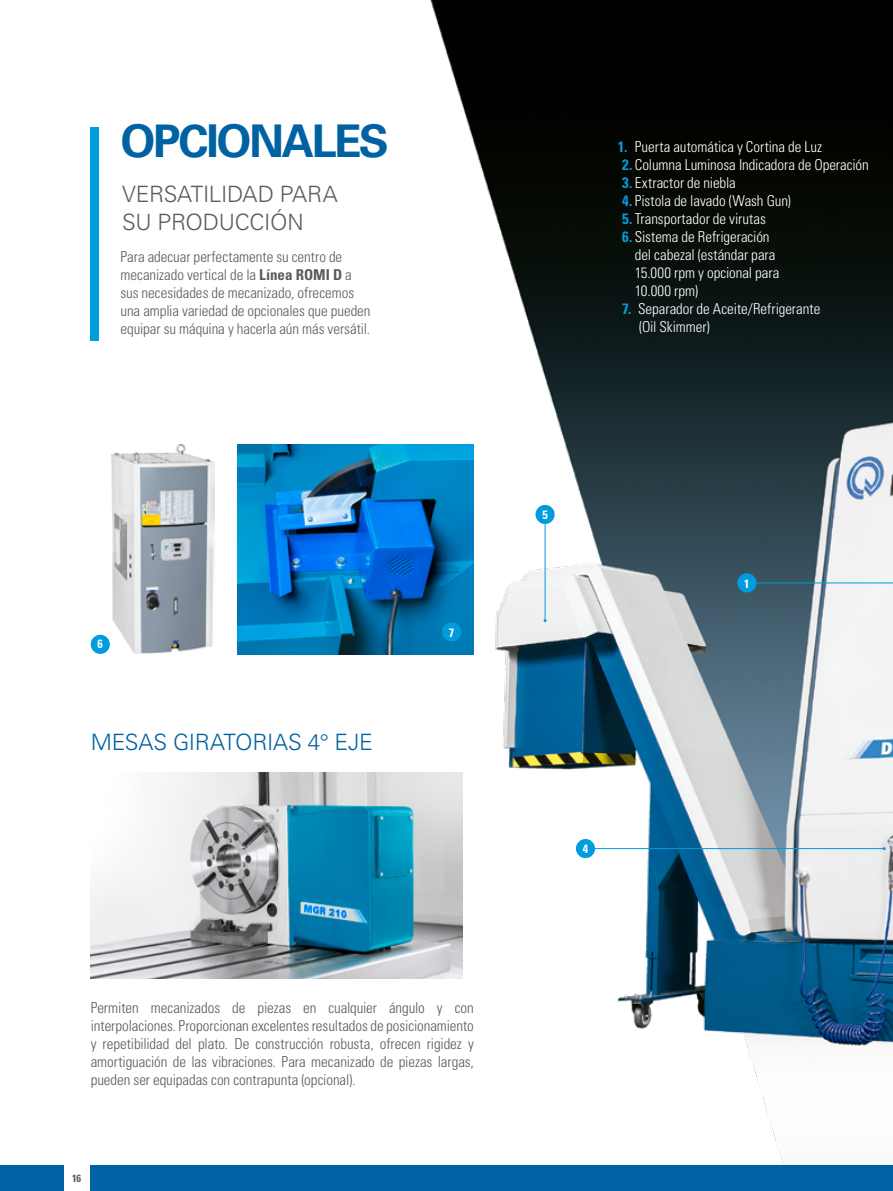
<style>
.page{position:relative;width:893px;height:1191px;background:#fff}
.page>*{position:absolute;margin:0;border:0;box-sizing:border-box;transform-origin:0 0}
.t1{font:700 45px "Univers";letter-spacing:-.05em;color:#0062a2}
.t2{font:300 22.5px/27px "Univers";letter-spacing:-.015em;color:#5b5b5f}
.t3{font:300 22.5px "Univers";letter-spacing:-.01em;color:#0062a2}
.t4{font:300 condensed 15px/18px "Univers";letter-spacing:-.005em;color:#5b5b5f}
.t5{font:300 condensed 15px/18px "Univers";letter-spacing:-.005em;color:#fff}
.t6{font:700 condensed 12px "Univers";color:#fff}
.t7{font:700 condensed 10.5px "Univers";color:#5b5b5f}
.s1{font-weight:700}
.s2{font-weight:700;color:#009cde}
</style>
<div class="page">
<img style="left:90px;top:0;width:803px;height:1164px">
<div style="left:91px;top:128px;width:8px;height:213px;background:#009cde"></div>
<img style="left:91px;top:772px;width:372px;height:206px">
<img style="left:237px;top:444px;width:237px;height:210px">
<img style="left:112px;top:444px;width:102px;height:210px">
<div style="left:91px;top:635px;width:19px;height:19px;background:#009cde;border-radius:50%"></div>
<div style="left:442px;top:622px;width:19px;height:19px;background:#009cde;border-radius:50%"></div>
<hr style="left:545px;top:514px;width:1px;height:106px;background:#009cde">
<div style="left:535px;top:505px;width:20px;height:19px;background:#009cde;border-radius:50%"></div>
<hr style="left:752px;top:582px;width:141px;height:1px;background:#009cde">
<div style="left:737px;top:573px;width:19px;height:19px;background:#009cde;border-radius:50%"></div>
<hr style="left:591px;top:848px;width:293px;height:1px;background:#009cde">
<div style="left:576px;top:839px;width:19px;height:19px;background:#009cde;border-radius:50%"></div>
<div style="left:0;top:1165px;width:64px;height:26px;background:#0062a2"></div>
<div style="left:89px;top:1165px;width:804px;height:26px;background:#0062a2"></div>
<h1 class="t1" style="left:120px;top:114px;width:270px">OPCIONALES</h1>
<h2 class="t2" style="left:122px;top:181px;width:217px">VERSATILIDAD PARA<br>SU PRODUCCIÓN</h2>
<p class="t4" style="left:120px;top:248px;width:252px">Para adecuar perfectamente su centro de mecanizado vertical de la <span class="s1">Línea ROMI D</span> a sus necesidades de mecanizado, ofrecemos una amplia variedad de opcionales que pueden equipar su máquina y hacerla aún más versátil.</p>
<p class="t5" style="left:618px;top:138px;width:206px"><span class="s2">1.</span> Puerta automática y Cortina de Luz</p>
<p class="t5" style="left:622px;top:156px;width:248px"><span class="s2">2.</span> Columna Luminosa Indicadora de Operación</p>
<p class="t5" style="left:622px;top:174px;width:115px"><span class="s2">3.</span> Extractor de niebla</p>
<p class="t5" style="left:622px;top:192px;width:170px"><span class="s2">4.</span> Pistola de lavado (Wash Gun)</p>
<p class="t5" style="left:622px;top:210px;width:145px"><span class="s2">5.</span> Transportador de virutas</p>
<p class="t5" style="left:635px;top:228px;width:146px;text-indent:-13px"><span class="s2">6.</span> Sistema de Refrigeración del cabezal (estándar para<br>15.000 rpm y opcional para<br>10.000 rpm)</p>
<p class="t5" style="left:639px;top:300px;width:183px;text-indent:-17px"><span class="s2">7.</span> Separador de Aceite/Refrigerante (Oil Skimmer)</p>
<p class="t6" style="left:98px;top:636px;width:7px">6</p>
<h2 class="t3" style="left:91px;top:728px;width:284px">MESAS GIRATORIAS 4° EJE</h2>
<p class="t6" style="left:449px;top:625px;width:7px">7</p>
<p class="t4" style="left:91px;top:998px;width:385px;text-align:justify">Permiten mecanizados de piezas en cualquier ángulo y con interpolaciones. Proporcionan excelentes resultados de posicionamiento y repetibilidad del plato. De construcción robusta, ofrecen rigidez y amortiguación de las vibraciones. Para mecanizado de piezas largas, pueden ser equipadas con contrapunta (opcional).</p>
<p class="t7" style="left:72px;top:1171px;width:11px">16</p>
<p class="t6" style="left:542px;top:507px;width:7px">5</p>
<p class="t6" style="left:583px;top:841px;width:7px">4</p>
<p class="t6" style="left:744px;top:576px;width:7px">1</p>
</div>
